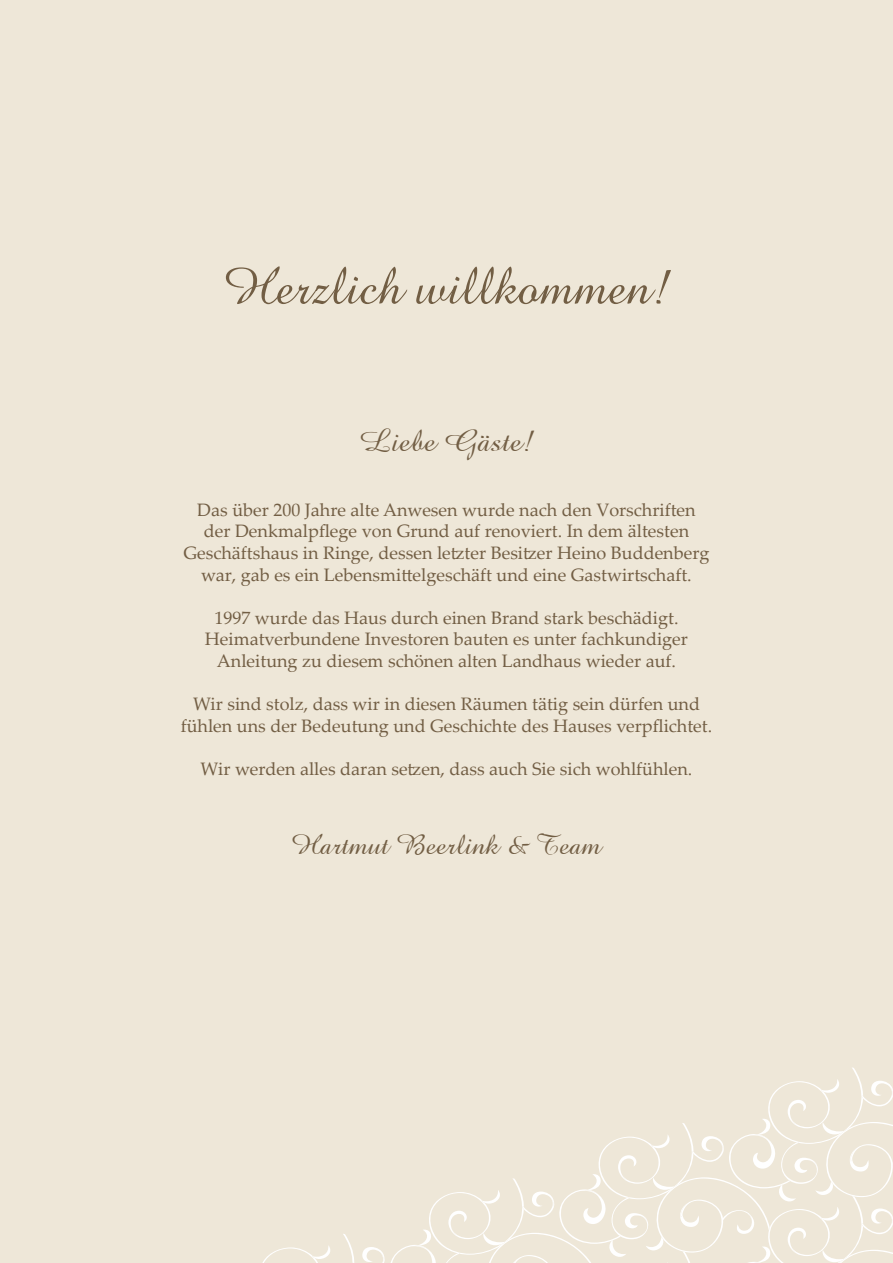
<style>
.page{position:relative;width:893px;height:1263px;background:#eee7d8}
.page>*{position:absolute;margin:0;border:0;box-sizing:border-box;transform-origin:0 0}
.t1{font:54px "Amaze Normal";color:#725e44}
.t2{font:33px "Amaze Normal";color:#725e44}
.t3{font:30px "Amaze Normal";color:#725e44}
.t4{font:18px/21.6px "Palatino Linotype";color:#725e44;text-align:center}
</style>
<div class="page">
<svg style="left:262px;top:1067px;width:631px;height:196px"></svg>
<h1 class="t1" style="left:224px;top:251px;width:446px">Herzlich willkommen!</h1>
<h2 class="t2" style="left:360px;top:419px;width:174px">Liebe Gäste!</h2>
<p class="t4" style="left:184px;top:498px;width:527px">Das über 200 Jahre alte Anwesen wurde nach den Vorschriften der Denkmalpflege von Grund auf renoviert. In dem ältesten Geschäftshaus in Ringe, dessen letzter Besitzer Heino Buddenberg war, gab es ein Lebensmittelgeschäft und eine Gastwirtschaft.</p>
<p class="t4" style="left:205px;top:606px;width:484px">1997 wurde das Haus durch einen Brand stark beschädigt.<br>Heimatverbundene Investoren bauten es unter fachkundiger<br>Anleitung zu diesem schönen alten Landhaus wieder auf.</p>
<p class="t4" style="left:181px;top:693px;width:533px">Wir sind stolz, dass wir in diesen Räumen tätig sein dürfen und fühlen uns der Bedeutung und Geschichte des Hauses verpflichtet.</p>
<p class="t4" style="left:201px;top:757px;width:493px">Wir werden alles daran setzen, dass auch Sie sich wohlfühlen.</p>
<h3 class="t3" style="left:292px;top:825px;width:311px">Hartmut Beerlink &amp; Team</h3>
</div>
